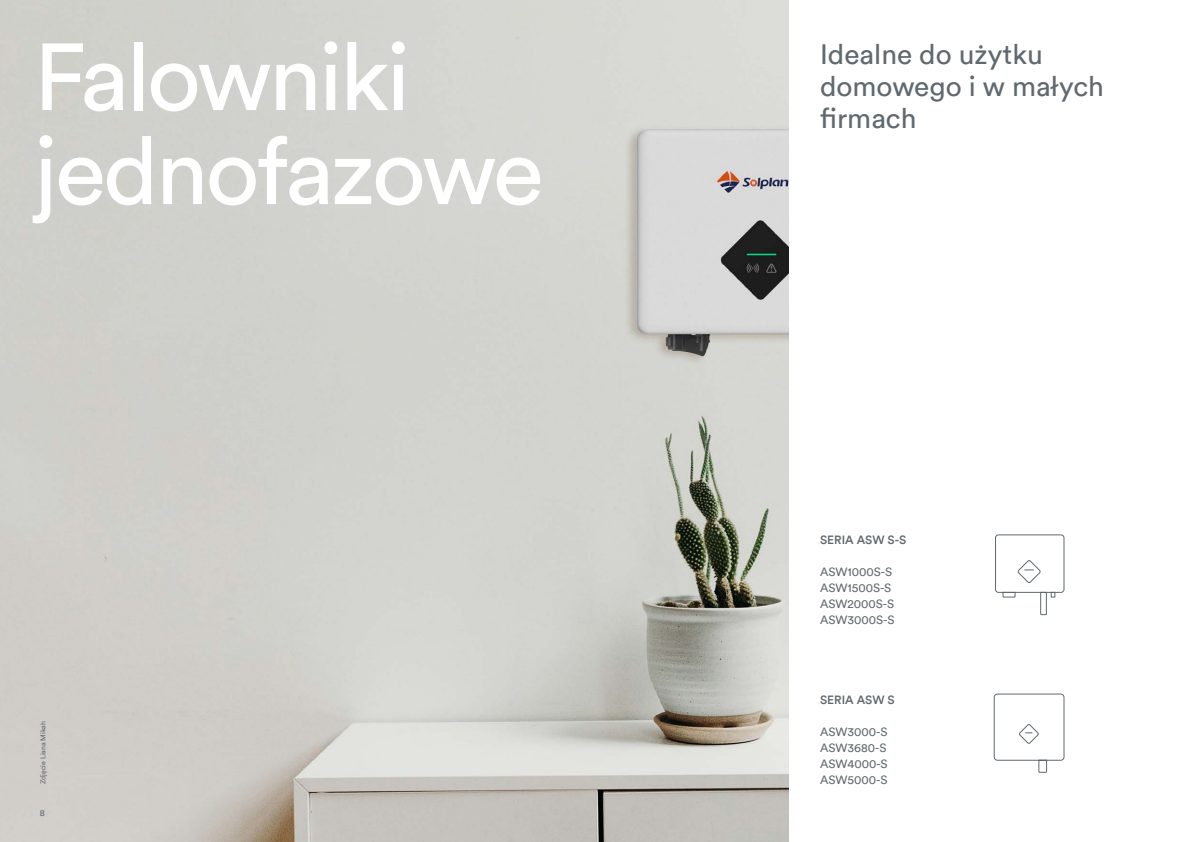
<style>
.page{position:relative;width:1191px;height:842px;background:#fff}
.page>*{position:absolute;margin:0;border:0;box-sizing:border-box;transform-origin:0 0}
.Big_headline__White{font:94px/94px "Circular";letter-spacing:-.03em;color:#fff}
.Medium_Header__gray{font:28px/32px "Circular";color:#5f696f}
.Reading_Text{font:12px "Circular";color:#5f696f}
.Reading_Text-2{font:500 12px "Circular";color:#5f696f}
.t1{font:9px "Circular";color:#5f696f}
.Smaller_text{font:7px "Circular";color:#5f696f}
</style>
<div class="page">
<svg style="left:995px;top:534px;width:70px;height:82px"></svg>
<svg style="left:993px;top:693px;width:72px;height:80px"></svg>
<img style="left:0;top:0;width:788px;height:842px">
<p class="Big_headline__White" style="left:34px;top:26px;width:511px">Falowniki jednofazowe</p>
<p class="Smaller_text" style="left:38px;top:784px;width:65px;rotate:-90deg">Zdjęcie Liana Mikah</p>
<p class="t1" style="left:40px;top:807px;width:7px">8</p>
<p class="Medium_Header__gray" style="left:820px;top:37px;width:285px">Idealne do użytku domowego i w małych firmach</p>
<p class="Reading_Text-2" style="left:820px;top:532px;width:88px">SERIA ASW S-S</p>
<p class="Reading_Text" style="left:820px;top:564px;width:74px">ASW1000S-S</p>
<p class="Reading_Text" style="left:820px;top:580px;width:73px">ASW1500S-S</p>
<p class="Reading_Text" style="left:820px;top:596px;width:76px">ASW2000S-S</p>
<p class="Reading_Text" style="left:820px;top:612px;width:76px">ASW3000S-S</p>
<p class="Reading_Text-2" style="left:820px;top:692px;width:76px">SERIA ASW S</p>
<p class="Reading_Text" style="left:820px;top:724px;width:69px">ASW3000-S</p>
<p class="Reading_Text" style="left:820px;top:740px;width:68px">ASW3680-S</p>
<p class="Reading_Text" style="left:820px;top:756px;width:69px">ASW4000-S</p>
<p class="Reading_Text" style="left:820px;top:772px;width:69px">ASW5000-S</p>
</div>
